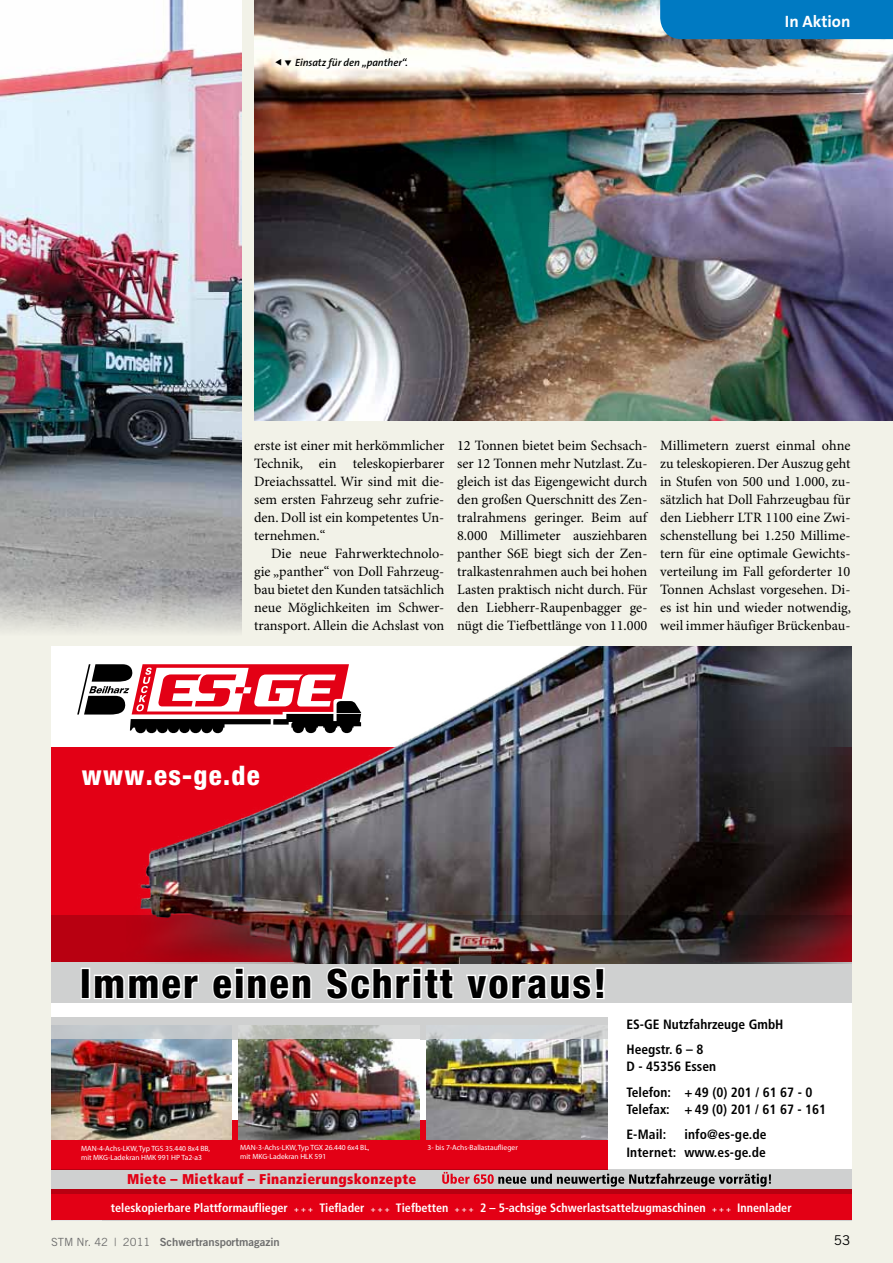
<style>
.page{position:relative;width:893px;height:1263px;background:#f2f2e8}
.page>*{position:absolute;margin:0;border:0;box-sizing:border-box;transform-origin:0 0}
.t1{font:800 condensed 40.5px "Helvetica Neue";letter-spacing:.05em;color:#000}
.t2{font:800 condensed 27px "Helvetica Neue";letter-spacing:.05em;color:#fff}
.t3{font:700 16.5px "The Sans B7";color:#fff}
.t4{font:14.25px/18px "Minion Pro";color:#000;text-align:justify}
.t5{font:900 condensed 14.1px "Frutiger";letter-spacing:.02em;color:#e30015}
.t6{font:700 condensed 13.5px/25.2px "Frutiger";color:#000}
.t7{font:13.5px "Trade Gothic";color:#000}
.t8{font:700 condensed 12.15px "Frutiger";color:#fff}
.t9{font:11.25px "Trade Gothic Bold Two";color:#6e6e6e}
.t10{font:italic 600 10.5px "The Sans B6";letter-spacing:-.005em;color:#000}
.t11{font:7.5px/9px "Myriad";color:#fff}
.s1{font-size:8.1px}
.s2{font-family:"Trade Gothic"}
</style>
<div class="page">
<img style="left:0;top:0;width:241px;height:632px">
<img style="left:254px;top:0;width:639px;height:421px">
<div style="left:51px;top:647px;width:801px;height:574px;background:#fff"></div>
<div style="left:51px;top:1120px;width:556px;height:49px;background:#e30015"></div>
<div style="left:51px;top:1169px;width:801px;height:51px;background:#cfd0d0"></div>
<div style="left:51px;top:747px;width:801px;height:214px;background:#e30015"></div>
<img style="left:139px;top:647px;width:713px;height:268px">
<div style="left:51px;top:1189px;width:801px;height:14px;background:#b80011"></div>
<div style="left:51px;top:1194px;width:801px;height:26px;background:#e30015"></div>
<img style="left:51px;top:915px;width:801px;height:88px">
<div style="left:81px;top:967px;width:9px;height:32px;border:3px solid #fff"></div>
<svg style="left:92px;top:973px;width:108px;height:28px"></svg>
<svg style="left:211px;top:966px;width:102px;height:35px"></svg>
<svg style="left:325px;top:966px;width:130px;height:35px"></svg>
<svg style="left:464px;top:966px;width:142px;height:35px"></svg>
<div style="left:51px;top:1017px;width:556px;height:23px;background:#cfd0d0"></div>
<svg style="left:77px;top:664px;width:284px;height:69px"></svg>
<svg style="left:442px;top:1172px;width:329px;height:15px"></svg>
<div style="left:460px;top:956px;width:31px;height:7px;background:#464545"></div>
<img style="left:51px;top:1039px;width:181px;height:100px">
<img style="left:239px;top:1039px;width:181px;height:100px">
<img style="left:426px;top:1039px;width:182px;height:100px">
<svg style="left:51px;top:1018px;width:557px;height:21px"></svg>
<div style="left:660px;top:0;width:233px;height:39px;background:#007ac2"></div>
<svg style="left:276px;top:58px;width:16px;height:7px"></svg>
<p class="t10" style="left:295px;top:56px;width:115px">Einsatz für den „panther“.</p>
<p class="t3" style="left:785px;top:13px;width:67px">In Aktion</p>
<p class="t4" style="left:254px;top:437px;width:192px">erste ist einer mit herkömmlicher Technik, ein teleskopierbarer Dreiachssattel. Wir sind mit die&shy;sem ersten Fahrzeug sehr zufrie&shy;den. Doll ist ein kompetentes Un&shy;ternehmen.“</p>
<p class="t4" style="left:254px;top:545px;width:192px;text-indent:17px">Die neue Fahrwerktechnolo&shy;gie „panther“ von Doll Fahrzeug&shy;bau bietet den Kunden tatsächlich neue Möglichkeiten im Schwer&shy;transport. Allein die Achslast von</p>
<p class="t4" style="left:457px;top:437px;width:192px">12 Tonnen bietet beim Sechsach&shy;ser 12 Tonnen mehr Nutzlast. Zu&shy;gleich ist das Eigengewicht durch den großen Querschnitt des Zen&shy;tralrahmens geringer. Beim auf 8.000 Millimeter ausziehbaren panther S6E biegt sich der Zen&shy;tralkastenrahmen auch bei hohen Lasten praktisch nicht durch. Für den Liebherr-Raupenbagger ge&shy;nügt die Tiefbettlänge von 11.000</p>
<p class="t4" style="left:660px;top:437px;width:193px">Millimetern zuerst einmal ohne zu teleskopieren. Der Auszug geht in Stufen von 500 und 1.000, zu&shy;sätzlich hat Doll Fahrzeugbau für den Liebherr LTR 1100 eine Zwi&shy;schenstellung bei 1.250 Millime&shy;tern für eine optimale Gewichts&shy;verteilung im Fall geforderter 10<br>Tonnen Achslast vorgesehen. Di&shy;es ist hin und wieder notwendig, weil immer häufiger Brückenbau-</p>
<h2 class="t2" style="left:82px;top:758px;width:180px">www.es-ge.de</h2>
<h1 class="t1" style="left:80px;top:958px;width:528px">Immer einen Schritt voraus!</h1>
<p class="t11" style="left:81px;top:1144px;width:131px">MAN-4-Achs-LKW,Typ TGS 35.440 8x4 BB,</p>
<p class="t11" style="left:428px;top:1143px;width:92px">3- bis 7-Achs-Ballastauflieger</p>
<p class="t11" style="left:81px;top:1153px;width:123px">mit MKG-Ladekran HMK 991 HP Ta2-a3</p>
<p class="t11" style="left:240px;top:1143px;width:131px">MAN-3-Achs-LKW,Typ TGX 26.440 6x4 BL, mit MKG-Ladekran HLK 591</p>
<p class="t5" style="left:127px;top:1171px;width:291px">Miete – Mietkauf – Finanzierungskonzepte</p>
<p class="t6" style="left:626px;top:1011px;width:159px">ES-GE Nutzfahrzeuge GmbH<br>Heegstr. 6 – 8</p>
<p class="t6" style="left:626px;top:1054px;width:188px">D - 45356 Essen<br>Telefon: + 49 (0) 201 / 61 67 - 0</p>
<p class="t6" style="left:626px;top:1097px;width:201px">Telefax: + 49 (0) 201 / 61 67 - 161<br>E-Mail:</p>
<p class="t6" style="left:626px;top:1126px;width:142px;line-height:17.5px;text-align:right">info@es-ge.de<br>Internet: www.es-ge.de</p>
<p class="t8" style="left:111px;top:1200px;width:682px">teleskopierbare Plattformauflieger <span class="s1">+ + +</span> Tieflader <span class="s1">+ + +</span> Tiefbetten <span class="s1">+ + +</span> 2 – 5-achsige Schwerlastsattelzugmaschinen <span class="s1">+ + +</span> Innenlader</p>
<p class="t9" style="left:51px;top:1235px;width:230px"><span class="s2">STM Nr. 42 | 2011</span> Schwertransportmagazin</p>
<p class="t7" style="left:834px;top:1232px;width:18px">53</p>
</div>
